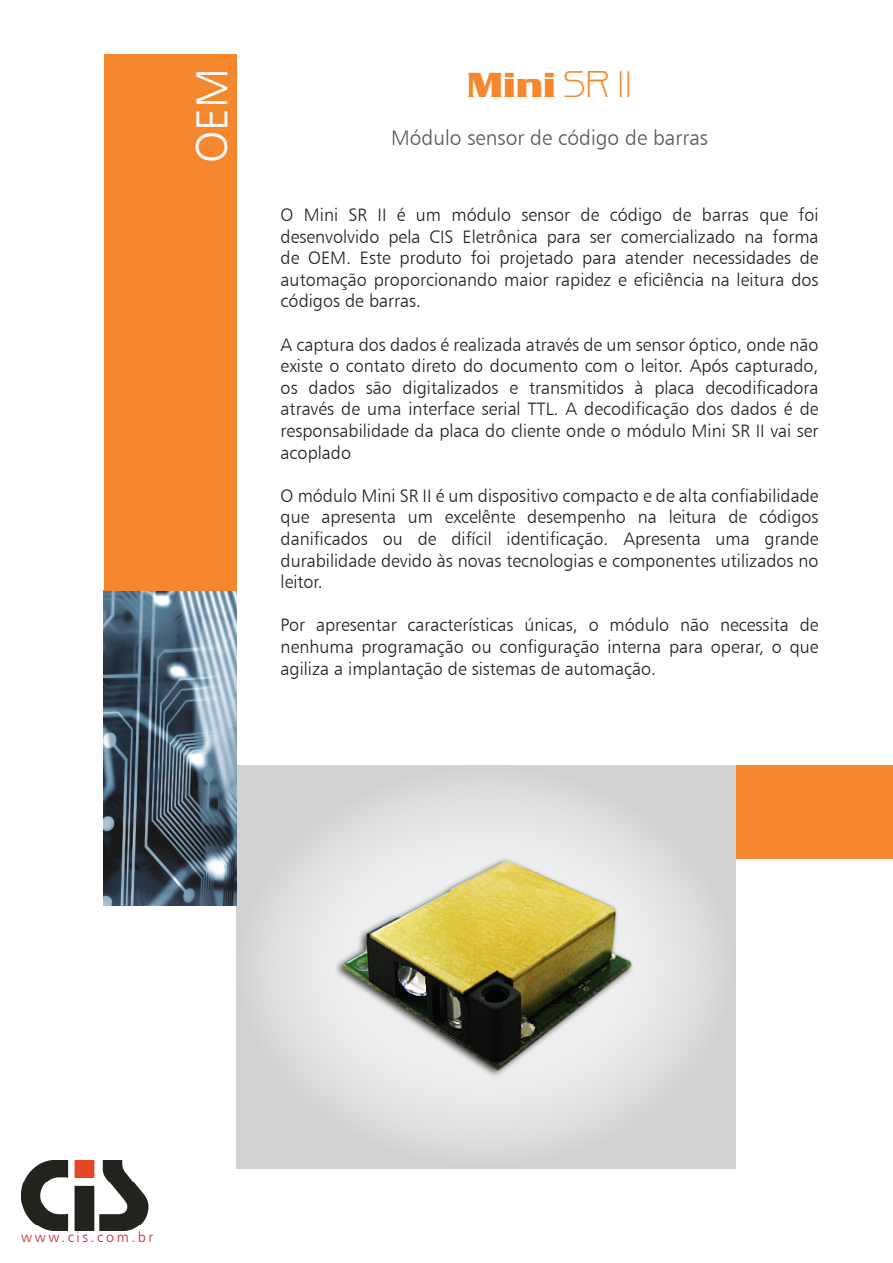
<style>
.page{position:relative;width:893px;height:1263px;background:#fff}
.page>*{position:absolute;margin:0;border:0;box-sizing:border-box;transform-origin:0 0}
.t1{font:45px "Humanist 777 BT Light B";color:#fff}
.t2{font:700 36px "Serpentine D";color:#f5882e}
.t3{font:21px "Humanist 777 BT Light B";color:#57585a}
.t4{font:18px/21.6px "Humanist 777 BT Light B";color:#231f20;text-align:justify}
.t5{font:14.25px "Humanist 777 BT Light B";letter-spacing:.18em;color:#d1232a}
.s1{font-family:"Bisque";font-weight:400}
</style>
<div class="page">
<div style="left:736px;top:765px;width:157px;height:94px;background:#f5882e"></div>
<img style="left:21px;top:1161px;width:128px;height:69px">
<div style="left:236px;top:765px;width:500px;height:403px;background:#d1d2d4"></div>
<div style="left:236px;top:765px;width:500px;height:403px;background:#dddedf;border-radius:50%"></div>
<img style="left:104px;top:590px;width:132px;height:316px">
<div style="left:104px;top:54px;width:132px;height:536px;background:#f5882e"></div>
<img style="left:327px;top:851px;width:318px;height:231px">
<p class="t1" style="left:184px;top:163px;width:97px;rotate:-90deg">OEM</p>
<p class="t2" style="left:467px;top:65px;width:167px">Mini <span class="s1">SR II</span></p>
<p class="t3" style="left:391px;top:125px;width:318px">Módulo sensor de código de barras</p>
<p class="t4" style="left:281px;top:204px;width:539px">O Mini SR II é um módulo sensor de código de barras que foi desenvolvido pela CIS Eletrônica para ser comercializado na forma de OEM. Este produto foi projetado para atender necessidades de automação proporcionando maior rapidez e eficiência na leitura dos códigos de barras.</p>
<p class="t4" style="left:281px;top:333px;width:539px">A captura dos dados é realizada através de um sensor óptico, onde não existe o contato direto do documento com o leitor. Após capturado, os dados são digitalizados e transmitidos à placa decodificadora através de uma interface serial TTL. A decodificação dos dados é de responsabilidade da placa do cliente onde o módulo Mini SR II vai ser acoplado</p>
<p class="t4" style="left:281px;top:484px;width:539px">O módulo Mini SR II é um dispositivo compacto e de alta confiabilidade que apresenta um excelênte desempenho na leitura de códigos danificados ou de difícil identificação. Apresenta uma grande durabilidade devido às novas tecnologias e componentes utilizados no leitor.</p>
<p class="t4" style="left:281px;top:614px;width:539px">Por apresentar características únicas, o módulo não necessita de nenhuma programação ou configuração interna para operar, o que agiliza a implantação de sistemas de automação.</p>
<p class="t5" style="left:21px;top:1228px;width:134px">www.cis.com.br</p>
</div>
